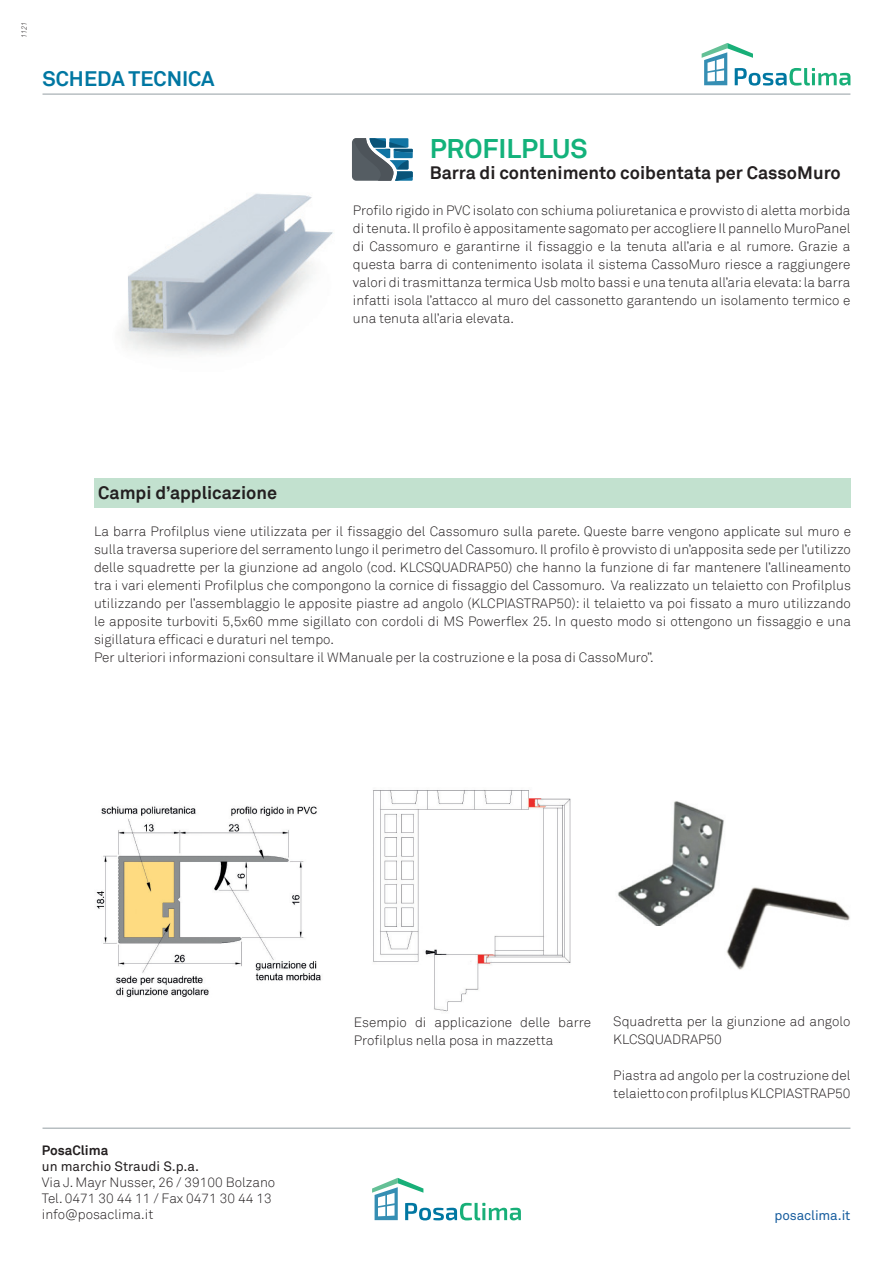
<style>
.page{position:relative;width:893px;height:1263px;background:#fff}
.page>*{position:absolute;margin:0;border:0;box-sizing:border-box;transform-origin:0 0}
.descrizione_prodotto{font:700 27px "Akkurat";color:#13b27b}
.TABULAZIONI{font:700 21px "Akkurat";color:#0077a2}
.t1{font:700 18px "Akkurat";color:#231f20}
.descrizione_prodotto-2{font:300 13.5px/18px "Akkurat";color:#231f20}
.t2{font:13.5px "Akkurat";color:#231f20}
.t3{font:13.5px "Akkurat";letter-spacing:-.01em;color:#175d9e}
.t4{font:700 13.5px "Akkurat";color:#231f20}
.t5{font:italic 300 7.5px "Akkurat";color:#231f20}
</style>
<div class="page">
<hr style="left:43px;top:1127px;width:807px;height:2px;background:#a0a9ad">
<svg style="left:372px;top:1178px;width:149px;height:42px"></svg>
<div style="left:94px;top:478px;width:757px;height:30px;background:#c2e1cf"></div>
<svg style="left:702px;top:43px;width:148px;height:43px"></svg>
<hr style="left:43px;top:94px;width:807px;height:1px;background:#a0a9ad">
<svg style="left:352px;top:138px;width:61px;height:43px;background:#597a8c"></svg>
<img style="left:122px;top:193px;width:211px;height:161px">
<img style="left:618px;top:801px;width:106px;height:125px">
<img style="left:726px;top:887px;width:124px;height:83px">
<img style="left:96px;top:806px;width:225px;height:191px">
<img style="left:373px;top:790px;width:198px;height:222px">
<p class="t5" style="left:20px;top:38px;width:18px;rotate:-90deg">1121</p>
<p class="TABULAZIONI" style="left:43px;top:65px;width:174px">SCHEDA TECNICA</p>
<p class="descrizione_prodotto" style="left:430px;top:131px;width:159px">PROFILPLUS</p>
<p class="t1" style="left:430px;top:162px;width:412px">Barra di contenimento coibentata per CassoMuro</p>
<p class="descrizione_prodotto-2" style="left:353px;top:201px;width:499px;text-align:justify">Profilo rigido in PVC isolato con schiuma poliuretanica e provvisto di aletta morbida di tenuta. Il profilo è appositamente sagomato per accogliere Il pannello MuroPanel di Cassomuro e garantirne il fissaggio e la tenuta all’aria e al rumore. Grazie a questa barra di contenimento isolata il sistema CassoMuro riesce a raggiungere valori di trasmittanza termica Usb molto bassi e una tenuta all’aria elevata: la barra infatti isola l’attacco al muro del cassonetto garantendo un isolamento termico e una tenuta all’aria elevata.</p>
<p class="t1" style="left:98px;top:482px;width:180px">Campi d’applicazione</p>
<p class="descrizione_prodotto-2" style="left:94px;top:522px;width:758px;text-align:justify">La barra Profilplus viene utilizzata per il fissaggio del Cassomuro sulla parete. Queste barre vengono applicate sul muro e sulla traversa superiore del serramento lungo il perimetro del Cassomuro. Il profilo è provvisto di un’apposita sede per l’utilizzo delle squadrette per la giunzione ad angolo (cod. KLCSQUADRAP50) che hanno la funzione di far mantenere l’allineamento tra i vari elementi Profilplus che compongono la cornice di fissaggio del Cassomuro. Va realizzato un telaietto con Profilplus utilizzando per l’assemblaggio le apposite piastre ad angolo (KLCPIASTRAP50): il telaietto va poi fissato a muro utilizzando le apposite turboviti 5,5x60 mme sigillato con cordoli di MS Powerflex 25. In questo modo si ottengono un fissaggio e una sigillatura efficaci e duraturi nel tempo.</p>
<p class="descrizione_prodotto-2" style="left:94px;top:648px;width:561px">Per ulteriori informazioni consultare il WManuale per la costruzione e la posa di CassoMuro”.</p>
<p class="t4" style="left:42px;top:1141px;width:68px">PosaClima</p>
<p class="t2" style="left:42px;top:1158px;width:159px">un marchio Straudi S.p.a.</p>
<p class="descrizione_prodotto-2" style="left:42px;top:1173px;width:235px">Via J. Mayr Nusser, 26 / 39100 Bolzano</p>
<p class="descrizione_prodotto-2" style="left:42px;top:1190px;width:231px">Tel. 0471 30 44 11 / Fax 0471 30 44 13</p>
<p class="descrizione_prodotto-2" style="left:42px;top:1206px;width:113px">info@posaclima.it</p>
<p class="descrizione_prodotto-2" style="left:354px;top:1014px;width:239px">Esempio di applicazione delle barre<br>Profilplus nella posa in mazzetta</p>
<p class="descrizione_prodotto-2" style="left:613px;top:1013px;width:239px">Squadretta per la giunzione ad angolo<br>KLCSQUADRAP50</p>
<p class="descrizione_prodotto-2" style="left:613px;top:1067px;width:239px">Piastra ad angolo per la costruzione del telaietto con profilplus KLCPIASTRAP50</p>
<p class="t3" style="left:774px;top:1207px;width:77px">posaclima.it</p>
</div>
